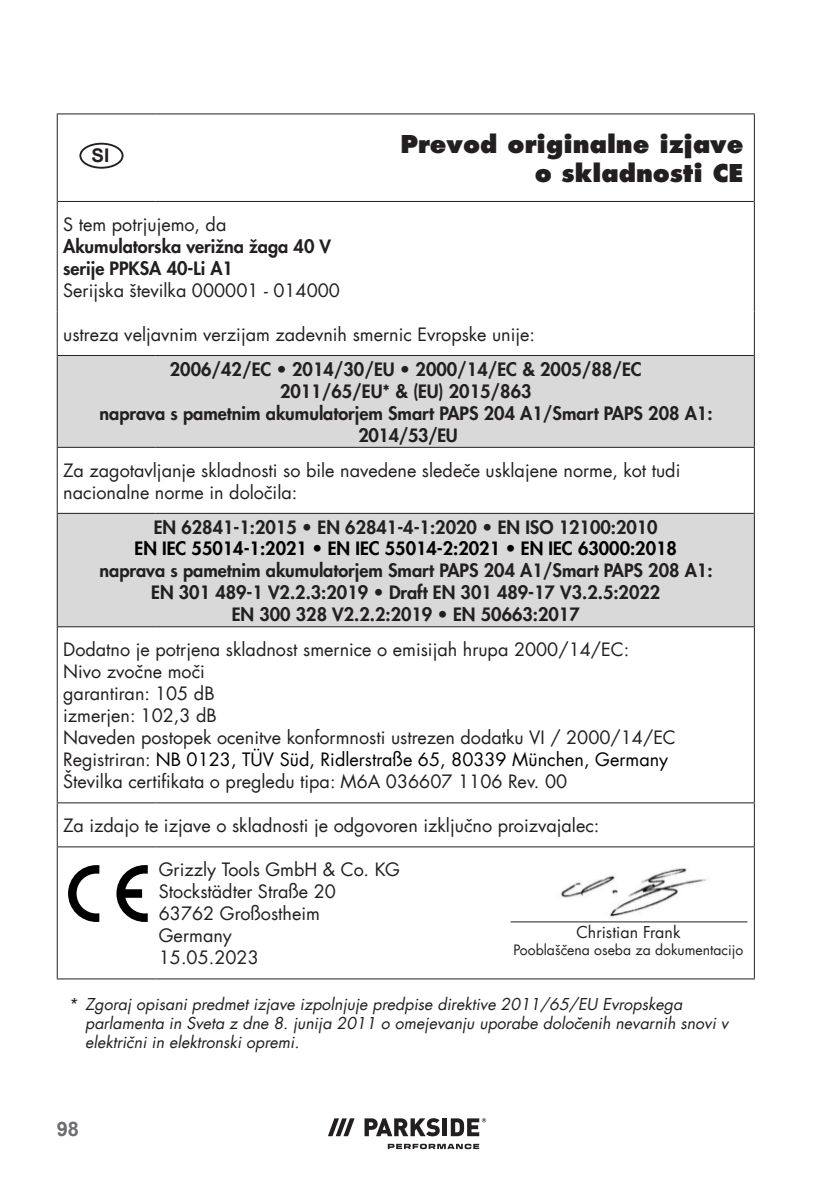
<style>
.page{position:relative;width:840px;height:1191px;background:#fff}
.page>*{position:absolute;margin:0;border:0;box-sizing:border-box;transform-origin:0 0}
.t1{font:800 24px/28.8px "Futura Com";color:#231f20;text-align:right}
.t2{font:700 20px "Arial";color:#6d6e71}
.t3{font:700 18.8px "Arial";color:#231f20}
.t4{font:18px/22px "Futura Com";color:#231f20}
.t5{font:800 18px/21.8px "Futura Com";color:#231f20;text-align:center}
.t6{font:800 18px "Futura Com";color:#000}
.t7{font:italic 16px/19.2px "Futura Com";color:#231f20}
.t8{font:16px "Futura Com";color:#231f20}
.t9{font:14px "Futura Com";color:#231f20}
.s1{color:#000}
</style>
<div class="page">
<svg style="left:58px;top:356px;width:695px;height:270px;fill:#d9d9d9"></svg>
<hr style="left:57px;top:114px;width:1px;height:87px;background:#231f20">
<hr style="left:57px;top:113px;width:98px;height:1px;background:#231f20">
<hr style="left:155px;top:113px;width:599px;height:1px;background:#231f20">
<hr style="left:753px;top:114px;width:1px;height:87px;background:#231f20">
<hr style="left:58px;top:201px;width:97px;height:1px;background:#231f20">
<hr style="left:155px;top:201px;width:598px;height:1px;background:#231f20">
<hr style="left:58px;top:355px;width:97px;height:1px;background:#231f20">
<hr style="left:155px;top:355px;width:598px;height:1px;background:#231f20">
<hr style="left:58px;top:513px;width:97px;height:1px;background:#231f20">
<hr style="left:155px;top:513px;width:598px;height:1px;background:#231f20">
<hr style="left:58px;top:626px;width:97px;height:1px;background:#231f20">
<hr style="left:155px;top:626px;width:598px;height:1px;background:#231f20">
<hr style="left:57px;top:201px;width:1px;height:110px;background:#231f20">
<hr style="left:753px;top:201px;width:1px;height:110px;background:#231f20">
<hr style="left:57px;top:311px;width:1px;height:44px;background:#231f20">
<hr style="left:753px;top:311px;width:1px;height:44px;background:#231f20">
<hr style="left:57px;top:355px;width:1px;height:92px;background:#231f20">
<hr style="left:753px;top:355px;width:1px;height:92px;background:#231f20">
<hr style="left:57px;top:447px;width:98px;height:1px;background:#231f20">
<hr style="left:57px;top:448px;width:1px;height:65px;background:#231f20">
<hr style="left:155px;top:447px;width:599px;height:1px;background:#231f20">
<hr style="left:753px;top:448px;width:1px;height:65px;background:#231f20">
<hr style="left:57px;top:513px;width:1px;height:114px;background:#231f20">
<hr style="left:753px;top:513px;width:1px;height:114px;background:#231f20">
<hr style="left:57px;top:627px;width:1px;height:175px;background:#231f20">
<hr style="left:753px;top:627px;width:1px;height:175px;background:#231f20">
<hr style="left:57px;top:802px;width:98px;height:1px;background:#231f20">
<hr style="left:57px;top:803px;width:1px;height:43px;background:#231f20">
<hr style="left:155px;top:802px;width:599px;height:1px;background:#231f20">
<hr style="left:753px;top:803px;width:1px;height:43px;background:#231f20">
<hr style="left:57px;top:846px;width:98px;height:1px;background:#231f20">
<hr style="left:57px;top:847px;width:1px;height:131px;background:#231f20">
<hr style="left:155px;top:846px;width:599px;height:1px;background:#231f20">
<hr style="left:753px;top:847px;width:1px;height:131px;background:#231f20">
<hr style="left:57px;top:978px;width:98px;height:1px;background:#231f20">
<hr style="left:155px;top:978px;width:599px;height:1px;background:#231f20">
<div style="left:79px;top:143px;width:44px;height:26px;border:2px solid #231f20;border-radius:50%"></div>
<svg style="left:68px;top:865px;width:31px;height:57px"></svg>
<svg style="left:116px;top:865px;width:32px;height:57px"></svg>
<img style="left:561px;top:868px;width:146px;height:49px">
<hr style="left:510px;top:921px;width:237px;height:1px;background:#231f20">
<svg style="left:328px;top:1118px;width:26px;height:18px"></svg>
<svg style="left:364px;top:1118px;width:75px;height:18px"></svg>
<div style="left:442px;top:1118px;width:5px;height:18px;background:#231f20"></div>
<svg style="left:450px;top:1118px;width:36px;height:18px"></svg>
<svg style="left:387px;top:1143px;width:92px;height:6px"></svg>
<p class="t3" style="left:91px;top:145px;width:19px">SI</p>
<h1 class="t1" style="left:400px;top:132px;width:344px">Prevod originalne izjave o skladnosti CE</h1>
<p class="t4" style="left:63px;top:213px;width:165px">S tem potrjujemo, da</p>
<p class="t5" style="left:63px;top:234px;width:269px;text-align:left">Akumulatorska verižna žaga 40 V serije PPKSA 40-Li A1</p>
<p class="t4" style="left:63px;top:281px;width:278px">Serijska številka 000001 - 014000</p>
<p class="t4" style="left:63px;top:323px;width:473px">ustreza veljavnim verzijam zadevnih smernic Evropske unije:</p>
<p class="t5" style="left:99px;top:358px;width:614px">2006/42/EC • 2014/30/EU • 2000/14/EC &amp; 2005/88/EC<br>2011/65/EU* &amp; (EU) 2015/863<br>naprava s pametnim akumulatorjem Smart PAPS 204 A1/Smart PAPS 208 A1:<br>2014/53/EU</p>
<p class="t4" style="left:63px;top:459px;width:618px">Za zagotavljanje skladnosti so bile navedene sledeče usklajene norme, kot tudi nacionalne norme in določila:</p>
<p class="t5" style="left:154px;top:515px;width:505px">EN 62841-1:2015 • EN 62841-4-1:2020 • EN ISO 12100:2010</p>
<p class="t6" style="left:134px;top:535px;width:543px">EN IEC 55014-1:2021 • EN IEC 55014-2:2021 • EN IEC 63000:2018</p>
<p class="t5" style="left:99px;top:559px;width:614px">naprava s pametnim akumulatorjem Smart PAPS 204 A1/Smart PAPS 208 A1:<br>EN 301 489-1 V2.2.3:2019 • Draft EN 301 489-17 V3.2.5:2022<br>EN 300 328 V2.2.2:2019 • EN 50663:2017</p>
<p class="t4" style="left:63px;top:638px;width:614px">Dodatno je potrjena skladnost smernice o emisijah hrupa 2000/14/EC:<br>Nivo zvočne moči<br>garantiran: 105 dB<br>izmerjen: 102,3 dB<br>Naveden postopek ocenitve konformnosti ustrezen dodatku VI / 2000/14/EC Registriran: <span class="s1">NB 0123, TÜV Süd, Ridlerstraße 65, 80339 München, Germany </span>Številka certifikata o pregledu tipa: M6A 036607 1106 Rev. 00</p>
<p class="t4" style="left:63px;top:814px;width:537px">Za izdajo te izjave o skladnosti je odgovoren izključno proizvajalec:</p>
<p class="t4" style="left:159px;top:858px;width:242px">Grizzly Tools GmbH &amp; Co. KG<br>Stockstädter Straße 20<br>63762 Großostheim<br>Germany<br>15.05.2023</p>
<p class="t7" style="left:85px;top:996px;width:644px;text-indent:-17px">* Zgoraj opisani predmet izjave izpolnjuje predpise direktive 2011/65/EU Evropskega parlamenta in Sveta z dne 8. junija 2011 o omejevanju uporabe določenih nevarnih snovi v električni in elektronski opremi.</p>
<p class="t8" style="left:576px;top:924px;width:105px">Christian Frank</p>
<p class="t9" style="left:513px;top:940px;width:231px">Pooblaščena oseba za dokumentacijo</p>
<p class="t2" style="left:57px;top:1117px;width:24px">98</p>
</div>
